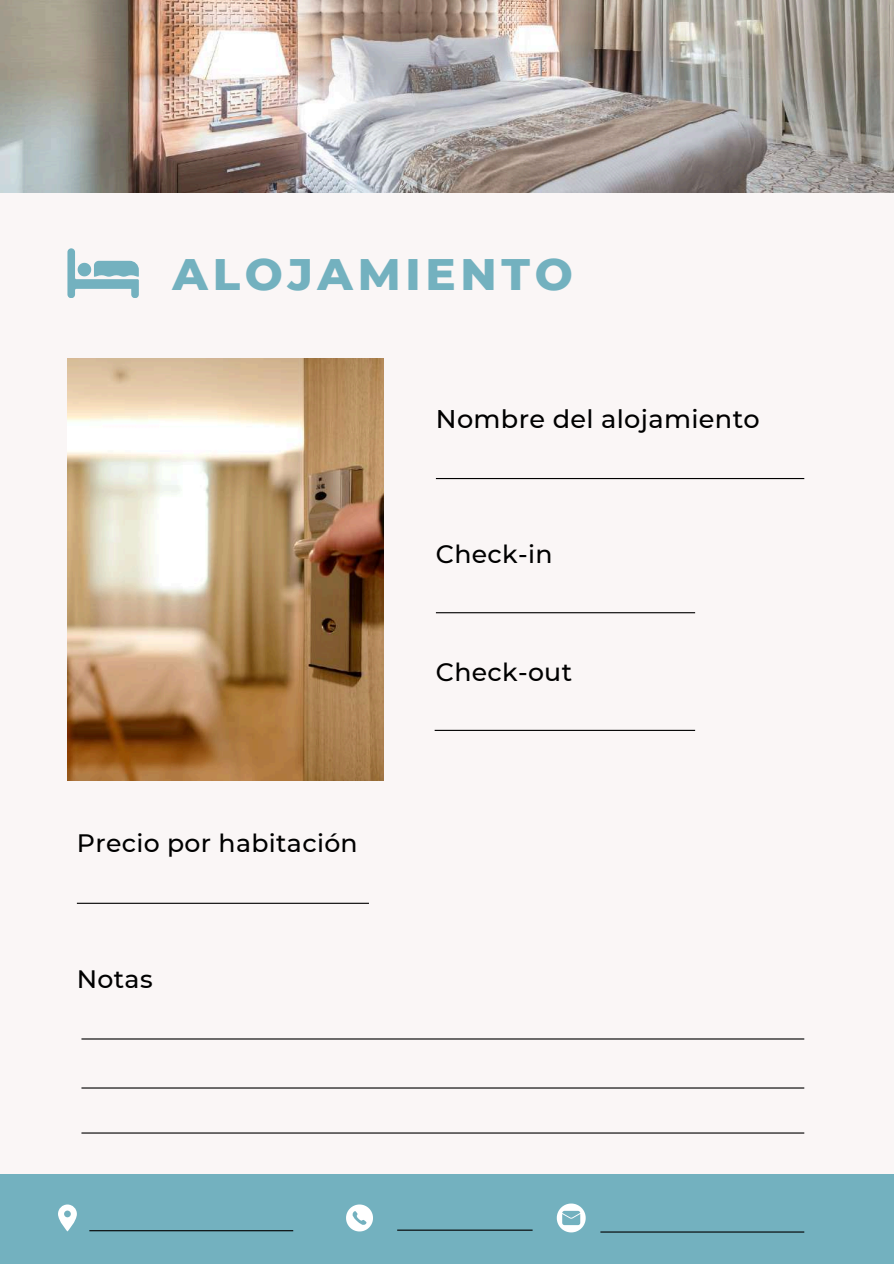
<style>
.page{position:relative;width:894px;height:1264px;background:#fff}
.page>*{position:absolute;margin:0;border:0;box-sizing:border-box;transform-origin:0 0}
.t1{font:800 45px "Montserrat";letter-spacing:.105em;color:#73b1bf}
.t2{font:500 25.5px "Montserrat";letter-spacing:.015em;color:#000}
.t3{font:500 25.2px "Montserrat";letter-spacing:.015em;color:#000}
</style>
<div class="page">
<div style="left:0;top:0;width:893px;height:1263px;background:#faf6f6"></div>
<img style="left:0;top:0;width:893px;height:192px">
<svg style="left:67px;top:248px;width:71px;height:50px"></svg>
<div style="left:0;top:1174px;width:893px;height:89px;background:#73b1bf"></div>
<svg style="left:58px;top:1204px;width:19px;height:27px"></svg>
<svg style="left:556px;top:1203px;width:29px;height:29px"></svg>
<svg style="left:346px;top:1204px;width:27px;height:27px"></svg>
<hr style="left:89px;top:1230px;width:204px;height:1px;background:#000">
<hr style="left:397px;top:1229px;width:135px;height:1px;background:#000">
<hr style="left:600px;top:1231px;width:204px;height:1px;background:#000">
<img style="left:67px;top:358px;width:317px;height:422px">
<hr style="left:436px;top:478px;width:368px;height:1px;background:#000">
<hr style="left:436px;top:612px;width:259px;height:1px;background:#000">
<hr style="left:434px;top:729px;width:261px;height:2px;background:#000">
<hr style="left:77px;top:902px;width:292px;height:1px;background:#000">
<hr style="left:81px;top:1038px;width:723px;height:1px;background:#000">
<hr style="left:81px;top:1087px;width:723px;height:1px;background:#000">
<hr style="left:81px;top:1132px;width:723px;height:1px;background:#000">
<h1 class="t1" style="left:173px;top:246px;width:401px">ALOJAMIENTO</h1>
<p class="t2" style="left:436px;top:403px;width:325px">Nombre del alojamiento</p>
<p class="t3" style="left:436px;top:538px;width:118px">Check-in</p>
<p class="t3" style="left:77px;top:828px;width:282px">Precio por habitación</p>
<p class="t3" style="left:77px;top:963px;width:77px">Notas</p>
<p class="t3" style="left:436px;top:656px;width:138px">Check-out</p>
</div>
